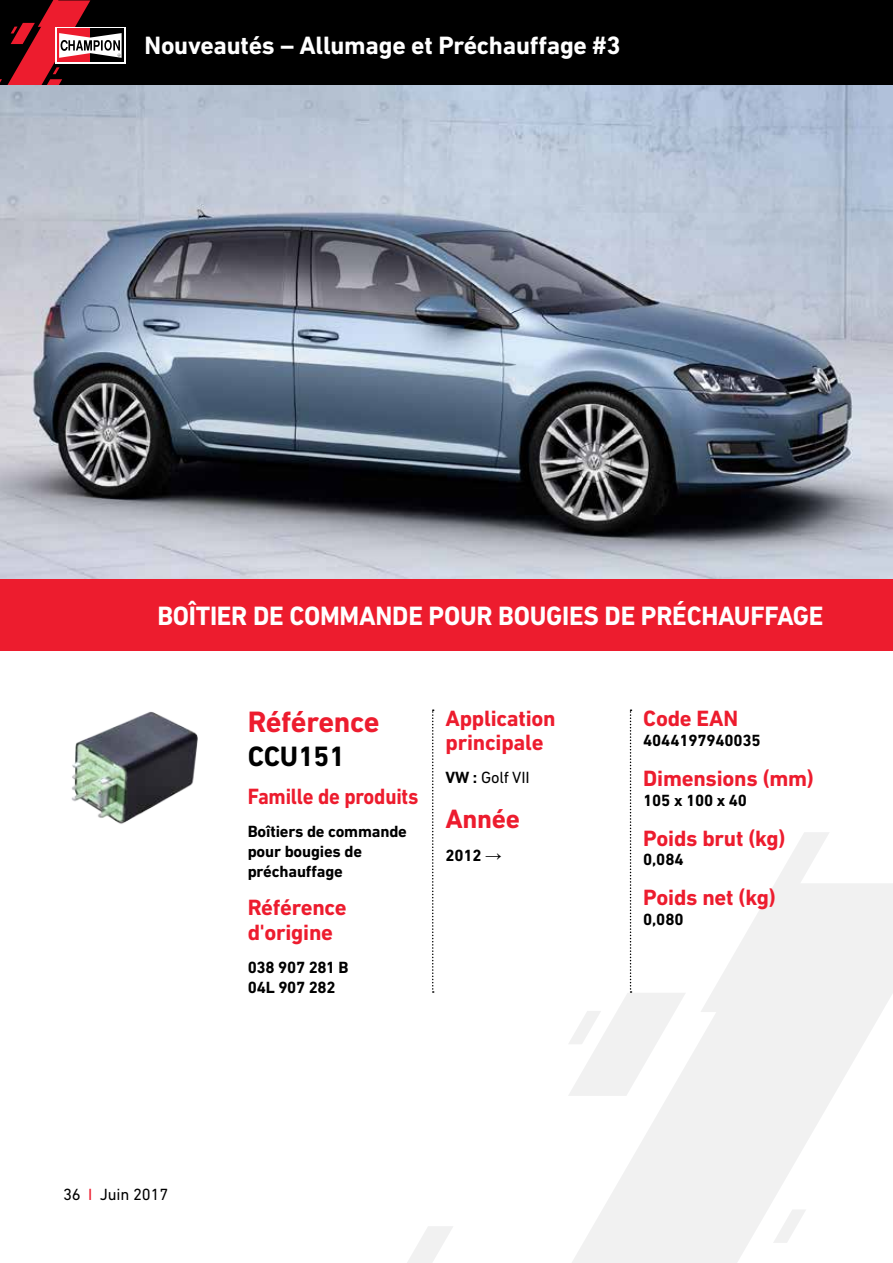
<style>
.page{position:relative;width:893px;height:1263px;background:#fff}
.page>*{position:absolute;margin:0;border:0;box-sizing:border-box;transform-origin:0 0}
.t1{font:700 30px "DIN Next LT Pro";letter-spacing:-.025em;color:#ed1c2e}
.t2{font:700 28.5px "DIN Next LT Pro";letter-spacing:-.01em;color:#000}
.t3{font:700 27px "DIN Next LT Pro";letter-spacing:-.01em;color:#fff;scale:.96 1}
.t4{font:700 27px "DIN Next LT Pro";color:#ed1c2e}
.t5{font:700 25.5px "DIN Next LT Pro";letter-spacing:-.01em;color:#fff}
.t6{font:700 22.5px/25.5px "DIN Next LT Pro";letter-spacing:-.01em;color:#ed1c2e}
.t7{font:700 22.5px "DIN Next LT Pro";letter-spacing:-.01em;color:#ed1c2e;scale:.91 1}
.t8{font:700 16.5px/19.8px "DIN Next LT Pro";letter-spacing:-.01em;color:#000}
.t9{font:16.5px "DIN Next LT Pro";letter-spacing:-.01em;color:#000}
.s1{color:#ed1c2e}
.s2{font-weight:700}
.s3{font-family:"Times New Roman";font-weight:400}
</style>
<div class="page">
<svg style="left:572px;top:883px;width:321px;height:380px;fill:#f1f1f1"></svg>
<svg style="left:700px;top:832px;width:130px;height:180px"></svg>
<svg style="left:407px;top:1226px;width:46px;height:37px"></svg>
<svg style="left:773px;top:1209px;width:33px;height:34px"></svg>
<div style="left:0;top:0;width:893px;height:85px;background:#000"></div>
<svg style="left:8px;top:0;width:114px;height:85px"></svg>
<div style="left:0;top:578px;width:893px;height:73px;background:#ed1c2e"></div>
<img style="left:0;top:85px;width:893px;height:493px">
<svg style="left:432px;top:709px;width:2px;height:284px"></svg>
<svg style="left:568px;top:709px;width:118px;height:387px"></svg>
<img style="left:71px;top:711px;width:127px;height:113px">
<h3 class="t5" style="left:145px;top:30px;width:477px">Nouveautés – Allumage et Préchauffage #3</h3>
<h3 class="t3" style="left:157px;top:600px;width:156px">Boîtier de command</h3>
<h3 class="t3" style="left:408px;top:600px;width:434px">e pour bougies de préchauffage</h3>
<p class="t9" style="left:63px;top:1185px;width:107px">36 <span class="s1">I</span> Juin 2017</p>
<h1 class="t1" style="left:248px;top:704px;width:133px">Référence</h1>
<h2 class="t2" style="left:248px;top:740px;width:99px">CCU151</h2>
<h3 class="t7" style="left:248px;top:784px;width:189px">Famille de produits</h3>
<p class="t8" style="left:248px;top:821px;width:161px">Boîtiers de commande pour bougies de préchauffage</p>
<h3 class="t6" style="left:248px;top:894px;width:100px">Référence d'origine</h3>
<p class="t8" style="left:248px;top:957px;width:103px">038 907 281 B<br>04L 907 282</p>
<h3 class="t6" style="left:445px;top:707px;width:112px;line-height:24px">Application principale</h3>
<p class="t9" style="left:445px;top:768px;width:86px"><span class="s2">VW :</span> Golf VII</p>
<h3 class="t4" style="left:445px;top:803px;width:76px">Année</h3>
<p class="t8" style="left:445px;top:845px;width:58px">2012 <span class="s3">→</span></p>
<h3 class="t6" style="left:643px;top:706px;width:96px">Code EAN</h3>
<p class="t8" style="left:643px;top:731px;width:119px">4044197940035</p>
<h3 class="t6" style="left:643px;top:765px;width:172px">Dimensions (mm)</h3>
<p class="t8" style="left:643px;top:790px;width:105px">105 x 100 x 40</p>
<h3 class="t6" style="left:643px;top:825px;width:144px">Poids brut (kg)</h3>
<p class="t8" style="left:643px;top:850px;width:42px">0,084</p>
<h3 class="t6" style="left:643px;top:884px;width:134px">Poids net (kg)</h3>
<p class="t8" style="left:643px;top:909px;width:42px">0,080</p>
</div>
